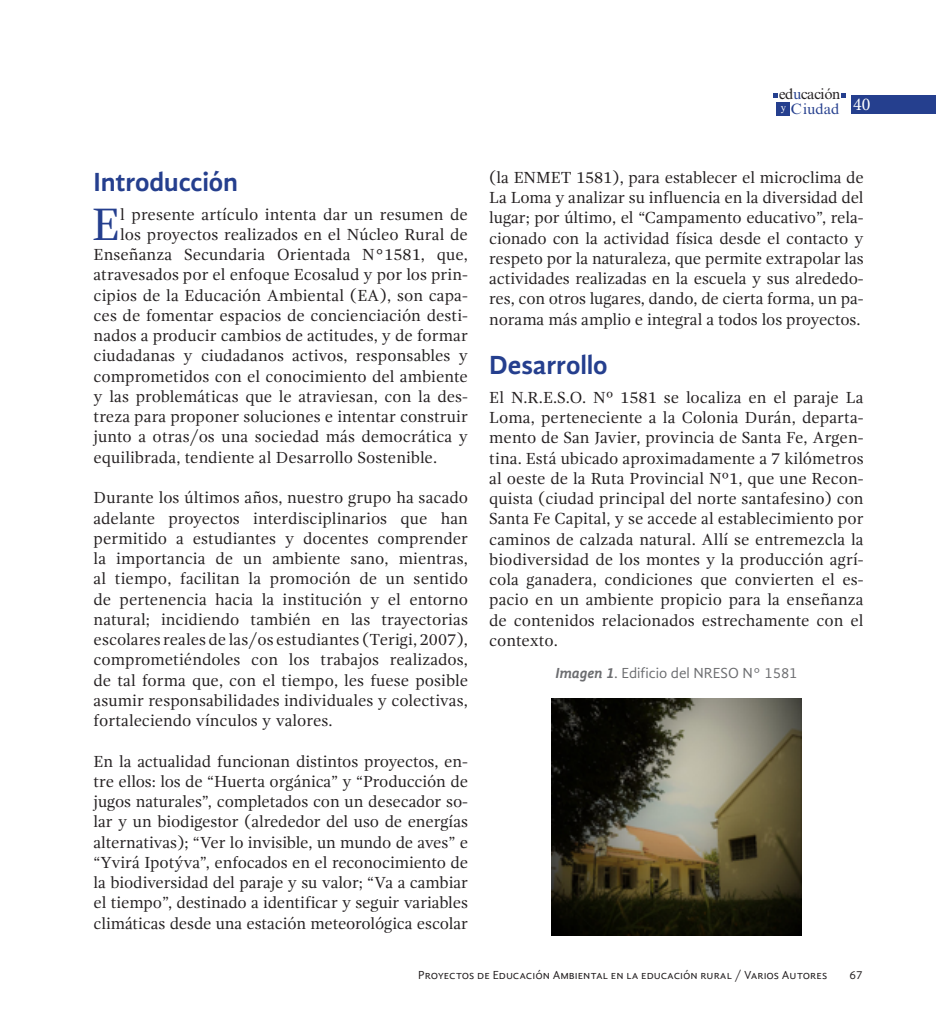
<style>
.page{position:relative;width:936px;height:1021px;background:#fff}
.page>*{position:absolute;margin:0;border:0;box-sizing:border-box;transform-origin:0 0}
.Inicio_articulo{font:46.65px "Gandhi Serif";color:#253f8e}
.T2_-_USAR{font:700 27px "Gandhi Sans";letter-spacing:-.005em;color:#253f8e}
.t1{font:18px "Minion Pro";color:#fff}
.texto_PRINCIPAL{font:16.5px/20.2px "Gandhi Serif";letter-spacing:-.005em;color:#231f20;text-align:justify}
.Inicio_articulo-2{font:16.5px "Gandhi Serif";letter-spacing:.005em;color:#231f20}
.figura{font:15px "Gandhi Sans";color:#6c6d70}
.t2{font:15px/15px "Times New Roman MT Std";letter-spacing:-.025em;color:#231f20}
.t3{font:12px "Gandhi Sans";color:#231f20}
.s1{color:#253f8e}
.s2{font-weight:700;font-style:italic}
</style>
<div class="page">
<div style="left:851px;top:96px;width:84px;height:18px;background:#253f8e"></div>
<div style="left:776px;top:102px;width:14px;height:13px;background:#253f8e"></div>
<svg style="left:773px;top:93px;width:4px;height:5px"></svg>
<svg style="left:841px;top:94px;width:4px;height:4px"></svg>
<img style="left:551px;top:698px;width:250px;height:237px">
<p class="t2" style="left:779px;top:86px;width:63px">ed<span class="s1">u</span>cación <sup>y</sup> <span class="s1">Ciudad</span></p>
<p class="t1" style="left:853px;top:92px;width:19px">40</p>
<p class="T2_-_USAR" style="left:94px;top:166px;width:146px">Introducción</p>
<p class="Inicio_articulo" style="left:92px;top:198px;width:30px">E</p>
<p class="Inicio_articulo-2" style="left:120px;top:205px;width:349px">l presente artículo intenta dar un resumen de</p>
<p class="Inicio_articulo-2" style="left:120px;top:225px;width:349px">los proyectos realizados en el Núcleo Rural de</p>
<p class="Inicio_articulo-2" style="left:94px;top:245px;width:376px">Enseñanza Secundaria Orientada N°1581, que,</p>
<p class="Inicio_articulo-2" style="left:94px;top:265px;width:376px">atravesados por el enfoque Ecosalud y por los prin-</p>
<p class="Inicio_articulo-2" style="left:94px;top:286px;width:376px">cipios de la Educación Ambiental (EA), son capa-</p>
<p class="Inicio_articulo-2" style="left:94px;top:306px;width:376px">ces de fomentar espacios de concienciación desti-</p>
<p class="Inicio_articulo-2" style="left:94px;top:326px;width:376px">nados a producir cambios de actitudes, y de formar</p>
<p class="Inicio_articulo-2" style="left:94px;top:346px;width:376px">ciudadanas y ciudadanos activos, responsables y</p>
<p class="Inicio_articulo-2" style="left:94px;top:367px;width:376px">comprometidos con el conocimiento del ambiente</p>
<p class="Inicio_articulo-2" style="left:94px;top:387px;width:376px">y las problemáticas que le atraviesan, con la des-</p>
<p class="Inicio_articulo-2" style="left:94px;top:407px;width:376px">treza para proponer soluciones e intentar construir</p>
<p class="Inicio_articulo-2" style="left:94px;top:427px;width:376px">junto a otras/os una sociedad más democrática y</p>
<p class="Inicio_articulo-2" style="left:94px;top:448px;width:345px">equilibrada, tendiente al Desarrollo Sostenible.</p>
<p class="texto_PRINCIPAL" style="left:94px;top:487px;width:376px">Durante los últimos años, nuestro grupo ha sacado adelante proyectos interdisciplinarios que han permitido a estudiantes y docentes comprender la importancia de un ambiente sano, mientras, al tiempo, facilitan la promoción de un sentido de pertenencia hacia la institución y el entorno natural; incidiendo también en las trayectorias escolares reales de las/os estudiantes (Terigi, 2007), comprometiéndoles con los trabajos realizados, de tal forma que, con el tiempo, les fuese posible asumir responsabilidades individuales y colectivas, fortaleciendo vínculos y valores.</p>
<p class="texto_PRINCIPAL" style="left:94px;top:751px;width:376px">En la actualidad funcionan distintos proyectos, en&shy;tre ellos: los de “Huerta orgánica” y “Producción de jugos naturales”, completados con un desecador so&shy;lar y un biodigestor (alrededor del uso de energías alternativas); “Ver lo invisible, un mundo de aves” e “Yvirá Ipotýva”, enfocados en el reconocimiento de la biodiversidad del paraje y su valor; “Va a cambiar el tiempo”, destinado a identificar y seguir variables climáticas desde una estación meteorológica escolar</p>
<p class="texto_PRINCIPAL" style="left:489px;top:167px;width:376px">(la ENMET 1581), para establecer el microclima de La Loma y analizar su influencia en la diversidad del lugar; por último, el “Campamento educativo”, rela&shy;cionado con la actividad física desde el contacto y respeto por la naturaleza, que permite extrapolar las actividades realizadas en la escuela y sus alrededo&shy;res, con otros lugares, dando, de cierta forma, un pa&shy;norama más amplio e integral a todos los proyectos.</p>
<p class="T2_-_USAR" style="left:489px;top:349px;width:120px">Desarrollo</p>
<p class="texto_PRINCIPAL" style="left:489px;top:387px;width:376px">El N.R.E.S.O. Nº 1581 se localiza en el paraje La Loma, perteneciente a la Colonia Durán, departa&shy;mento de San Javier, provincia de Santa Fe, Argen&shy;tina. Está ubicado aproximadamente a 7 kilómetros al oeste de la Ruta Provincial Nº1, que une Recon&shy;quista (ciudad principal del norte santafesino) con Santa Fe Capital, y se accede al establecimiento por caminos de calzada natural. Allí se entremezcla la biodiversidad de los montes y la producción agrí&shy;cola ganadera, condiciones que convierten el es&shy;pacio en un ambiente propicio para la enseñanza de contenidos relacionados estrechamente con el contexto.</p>
<p class="figura" style="left:555px;top:664px;width:243px"><span class="s2">Imagen 1</span>. Edificio del NRESO N° 1581</p>
<p class="t3" style="left:418px;top:968px;width:411px">Proyectos de Educación Ambiental en la educación rural / Varios Autores</p>
<p class="t3" style="left:849px;top:968px;width:15px">67</p>
</div>
